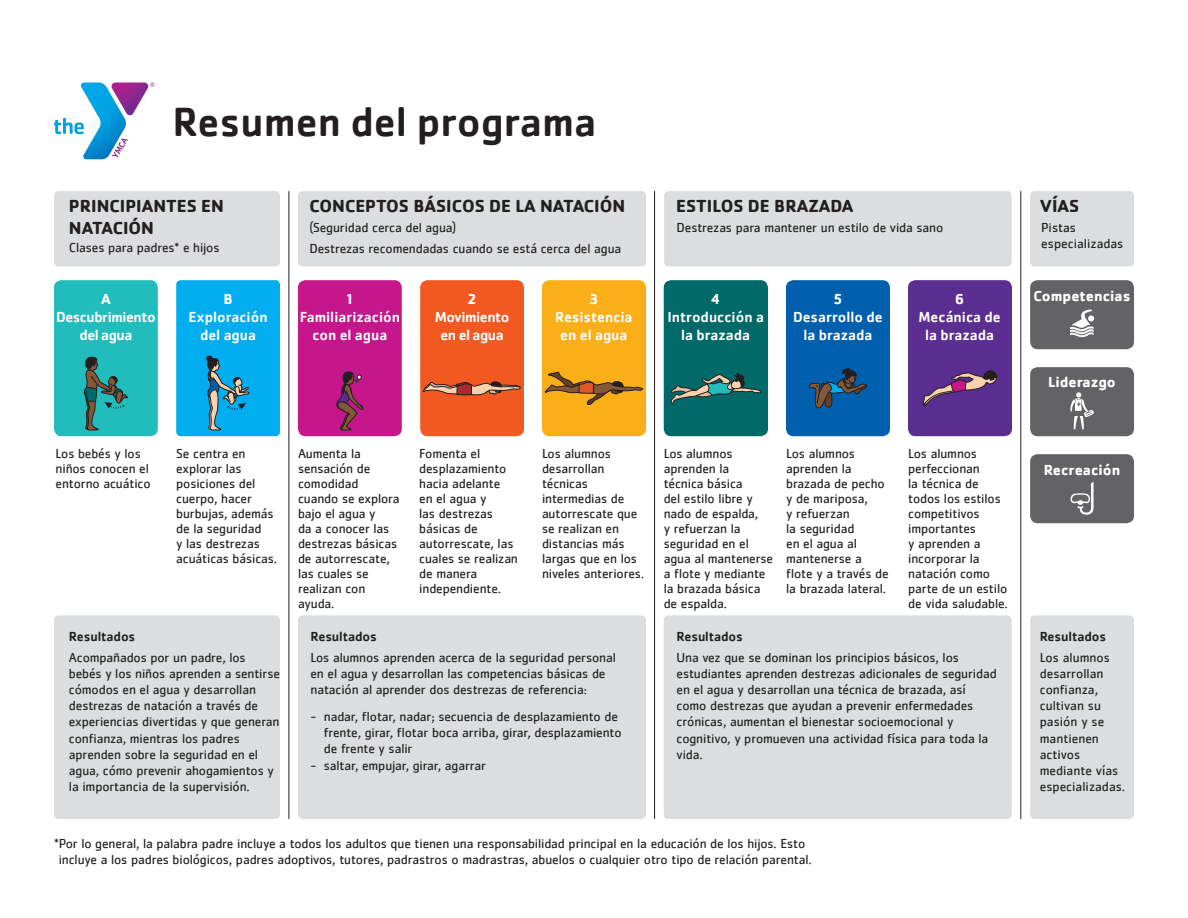
<style>
.page{position:relative;width:1188px;height:918px;background:#fff}
.page>*{position:absolute;margin:0;border:0;box-sizing:border-box;transform-origin:0 0}
.t1{font:500 42px "Cachet";color:#231f20}
.t2{font:700 18px "Cachet";color:#231f20}
.t3{font:500 15px/18px "Cachet";color:#fff;text-align:center}
.t4{font:700 15px "Cachet";color:#fff}
.t5{font:500 15px/18px "Cachet";letter-spacing:-.03em;color:#fff;text-align:center}
.t6{font:13.5px/15px "Cachet";letter-spacing:-.01em;color:#231f20}
.t7{font:500 13.5px "Cachet";letter-spacing:-.01em;color:#231f20}
</style>
<div class="page">
<svg style="left:54px;top:82px;width:100px;height:77px"></svg>
<div style="left:1030px;top:280px;width:104px;height:69px;background:#636366;border-radius:7px"></div>
<div style="left:54px;top:191px;width:226px;height:75px;background:#dcdddf;border-radius:4px"></div>
<div style="left:54px;top:615px;width:226px;height:204px;background:#dcdddf;border-radius:4px"></div>
<div style="left:298px;top:615px;width:348px;height:204px;background:#dcdddf;border-radius:4px"></div>
<div style="left:664px;top:615px;width:348px;height:204px;background:#dcdddf;border-radius:4px"></div>
<div style="left:1030px;top:615px;width:104px;height:204px;background:#dcdddf;border-radius:5px"></div>
<div style="left:298px;top:191px;width:348px;height:75px;background:#dcdddf;border-radius:4px"></div>
<div style="left:664px;top:191px;width:348px;height:75px;background:#dcdddf;border-radius:4px"></div>
<div style="left:1030px;top:191px;width:104px;height:75px;background:#dcdddf;border-radius:4px"></div>
<div style="left:908px;top:280px;width:104px;height:156px;background:#5b2e91;border-radius:8px"></div>
<div style="left:786px;top:280px;width:104px;height:156px;background:#0160ae;border-radius:8px"></div>
<div style="left:664px;top:280px;width:104px;height:156px;background:#016a69;border-radius:8px"></div>
<div style="left:542px;top:280px;width:104px;height:156px;background:#faaf18;border-radius:8px"></div>
<div style="left:298px;top:280px;width:104px;height:156px;background:#c5168c;border-radius:8px"></div>
<div style="left:420px;top:280px;width:104px;height:156px;background:#f15921;border-radius:8px"></div>
<div style="left:54px;top:280px;width:104px;height:156px;background:#21bdbd;border-radius:8px"></div>
<div style="left:176px;top:280px;width:104px;height:156px;background:#00aeef;border-radius:4px"></div>
<svg style="left:84px;top:356px;width:44px;height:81px"></svg>
<svg style="left:206px;top:356px;width:44px;height:81px"></svg>
<svg style="left:336px;top:371px;width:28px;height:60px"></svg>
<svg style="left:423px;top:381px;width:98px;height:15px"></svg>
<svg style="left:545px;top:372px;width:98px;height:33px"></svg>
<svg style="left:670px;top:373px;width:91px;height:31px"></svg>
<svg style="left:809px;top:368px;width:58px;height:41px"></svg>
<svg style="left:923px;top:370px;width:75px;height:37px"></svg>
<svg style="left:1070px;top:309px;width:24px;height:28px"></svg>
<div style="left:1030px;top:367px;width:104px;height:69px;background:#636366;border-radius:7px"></div>
<svg style="left:1070px;top:392px;width:24px;height:38px"></svg>
<div style="left:1030px;top:454px;width:104px;height:69px;background:#636366;border-radius:7px"></div>
<svg style="left:1071px;top:482px;width:23px;height:33px"></svg>
<hr style="left:654px;top:191px;width:1px;height:628px;background:#231f20">
<hr style="left:1020px;top:191px;width:1px;height:628px;background:#231f20">
<hr style="left:289px;top:191px;width:1px;height:628px;background:#231f20">
<p class="t1" style="left:172px;top:96px;width:425px">Resumen del programa</p>
<p class="t2" style="left:69px;top:195px;width:157px">PRINCIPIANTES EN</p>
<p class="t2" style="left:309px;top:195px;width:317px">CONCEPTOS BÁSICOS DE LA NATACIÓN</p>
<p class="t2" style="left:676px;top:195px;width:179px">ESTILOS DE BRAZADA</p>
<p class="t2" style="left:1040px;top:195px;width:41px">VÍAS</p>
<p class="t2" style="left:69px;top:216px;width:87px">NATACIÓN</p>
<p class="t6" style="left:309px;top:220px;width:148px">(Seguridad cerca del agua)</p>
<p class="t6" style="left:677px;top:220px;width:268px">Destrezas para mantener un estilo de vida sano</p>
<p class="t6" style="left:1041px;top:220px;width:36px">Pistas</p>
<p class="t6" style="left:69px;top:240px;width:152px">Clases para padres* e hijos</p>
<p class="t6" style="left:1041px;top:236px;width:84px">especializadas</p>
<p class="t6" style="left:309px;top:241px;width:313px">Destrezas recomendadas cuando se está cerca del agua</p>
<p class="t4" style="left:101px;top:289px;width:11px">A</p>
<p class="t5" style="left:56px;top:308px;width:101px">Descubrimiento</p>
<p class="t3" style="left:79px;top:326px;width:54px">del agua</p>
<p class="t4" style="left:223px;top:289px;width:11px">B</p>
<p class="t3" style="left:189px;top:308px;width:81px">Exploración</p>
<p class="t3" style="left:200px;top:326px;width:58px">del agua</p>
<p class="t4" style="left:345px;top:289px;width:11px">1</p>
<p class="t3" style="left:300px;top:308px;width:102px">Familiarización con el agua</p>
<p class="t4" style="left:467px;top:289px;width:11px">2</p>
<p class="t5" style="left:435px;top:308px;width:76px">Movimiento en el agua</p>
<p class="t4" style="left:589px;top:289px;width:11px">3</p>
<p class="t3" style="left:555px;top:308px;width:79px">Resistencia</p>
<p class="t3" style="left:560px;top:326px;width:69px">en el agua</p>
<p class="t4" style="left:711px;top:289px;width:11px">4</p>
<p class="t3" style="left:667px;top:308px;width:98px">Introducción a la brazada</p>
<p class="t4" style="left:833px;top:289px;width:11px">5</p>
<p class="t3" style="left:793px;top:308px;width:91px">Desarrollo de la brazada</p>
<p class="t4" style="left:955px;top:289px;width:11px">6</p>
<p class="t3" style="left:918px;top:308px;width:84px">Mecánica de la brazada</p>
<p class="t6" style="left:56px;top:445px;width:97px">Los bebés y los niños conocen el entorno acuático</p>
<p class="t6" style="left:176px;top:445px;width:103px">Se centra en explorar las posiciones del cuerpo, hacer burbujas, además de la seguridad<br>y las destrezas acuáticas básicas.</p>
<p class="t6" style="left:298px;top:445px;width:103px">Aumenta la sensación de comodidad cuando se explora bajo el agua y<br>da a conocer las destrezas básicas de autorrescate, las cuales se realizan con ayuda.</p>
<p class="t6" style="left:419px;top:445px;width:100px">Fomenta el desplazamiento hacia adelante<br>en el agua y<br>las destrezas básicas de autorrescate, las cuales se realizan de manera independiente.</p>
<p class="t6" style="left:542px;top:445px;width:104px">Los alumnos desarrollan técnicas intermedias de autorrescate que se realizan en distancias más largas que en los niveles anteriores.</p>
<p class="t6" style="left:664px;top:445px;width:111px">Los alumnos aprenden la<br>técnica básica<br>del estilo libre y nado de espalda,<br>y refuerzan la seguridad en el agua al mantenerse a flote y mediante la brazada básica de espalda.</p>
<p class="t6" style="left:786px;top:445px;width:104px">Los alumnos aprenden la brazada de pecho y de mariposa,<br>y refuerzan<br>la seguridad<br>en el agua al mantenerse a flote y a través de la brazada lateral.</p>
<p class="t6" style="left:908px;top:445px;width:101px">Los alumnos perfeccionan<br>la técnica de todos los estilos competitivos importantes<br>y aprenden a incorporar la natación como parte de un estilo de vida saludable.</p>
<p class="t7" style="left:69px;top:628px;width:68px">Resultados</p>
<p class="t6" style="left:69px;top:649px;width:213px;line-height:16.2px">Acompañados por un padre, los bebés y los niños aprenden a sentirse cómodos en el agua y desarrollan destrezas de natación a través de experiencias divertidas y que generan confianza, mientras los padres aprenden sobre la seguridad en el agua, cómo prevenir ahogamientos y la importancia de la supervisión.</p>
<p class="t7" style="left:310px;top:628px;width:68px">Resultados</p>
<p class="t6" style="left:310px;top:649px;width:307px;line-height:16.2px">Los alumnos aprenden acerca de la seguridad personal en el agua y desarrollan las competencias básicas de natación al aprender dos destrezas de referencia:</p>
<p class="t6" style="left:324px;top:708px;width:299px;line-height:16.2px;text-indent:-13px">- nadar, flotar, nadar; secuencia de desplazamiento de frente, girar, flotar boca arriba, girar, desplazamiento de frente y salir</p>
<p class="t6" style="left:310px;top:757px;width:177px">- saltar, empujar, girar, agarrar</p>
<p class="t7" style="left:677px;top:628px;width:68px">Resultados</p>
<p class="t6" style="left:677px;top:649px;width:322px;line-height:16.2px">Una vez que se dominan los principios básicos, los estudiantes aprenden destrezas adicionales de seguridad en el agua y desarrollan una técnica de brazada, así como destrezas que ayudan a prevenir enfermedades crónicas, aumentan el bienestar socioemocional y cognitivo, y promueven una actividad física para toda la vida.</p>
<p class="t6" style="left:54px;top:835px;width:759px;line-height:16.2px;text-align:center">*Por lo general, la palabra padre incluye a todos los adultos que tienen una responsabilidad principal en la educación de los hijos. Esto incluye a los padres biológicos, padres adoptivos, tutores, padrastros o madrastras, abuelos o cualquier otro tipo de relación parental.</p>
<p class="t4" style="left:1034px;top:286px;width:99px">Competencias</p>
<p class="t4" style="left:1048px;top:372px;width:69px">Liderazgo</p>
<p class="t4" style="left:1044px;top:460px;width:78px">Recreación</p>
<p class="t7" style="left:1040px;top:628px;width:68px">Resultados</p>
<p class="t6" style="left:1040px;top:649px;width:87px;line-height:16.2px">Los alumnos desarrollan confianza, cultivan su pasión y se mantienen activos mediante vías especializadas.</p>
</div>
